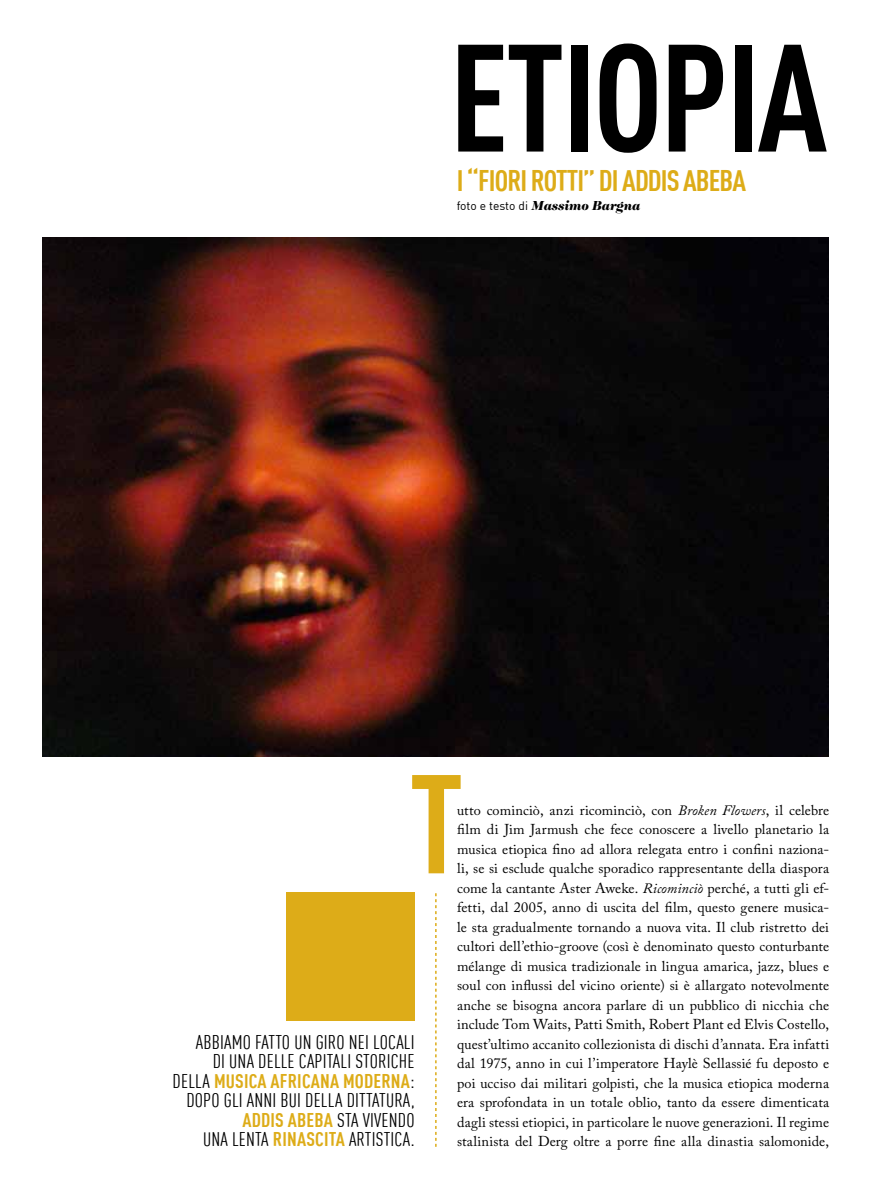
<style>
.page{position:relative;width:893px;height:1191px;background:#fff}
.page>*{position:absolute;margin:0;border:0;box-sizing:border-box;transform-origin:0 0}
.t1{font:700 150px "DIN Condensed";letter-spacing:-.02em;color:#000}
.t2{font:700 138px "DIN Condensed";color:#ddac18}
.t3{font:700 29.25px "DIN Condensed";letter-spacing:-.03em;color:#ddac18}
.t4{font:19.5px/19.5px "DIN Condensed";letter-spacing:.01em;color:#000;text-align:right}
.t5{font:14.25px/19.5px "Adobe Caslon Pro";letter-spacing:.01em;color:#000;text-align:justify}
.t6{font:italic 900 13.5px "Caslon Two Twe Four Md ITC";color:#000}
.s1{font-family:"DIN";font-weight:400;font-style:normal;font-size:12px}
.s2{font-style:italic}
.s3{font-weight:700;color:#ddac18}
</style>
<div class="page">
<div style="left:286px;top:892px;width:129px;height:128px;background:#ddac18"></div>
<img style="left:43px;top:238px;width:786px;height:518px">
<svg style="left:435px;top:893px;width:2px;height:253px"></svg>
<h1 class="t1" style="left:449px;top:7px;width:380px">Etiopia</h1>
<h3 class="t3" style="left:457px;top:162px;width:291px">I “FIORI ROTTI” DI ADDIS ABEBA</h3>
<p class="t6" style="left:457px;top:198px;width:185px"><span class="s1">foto e testo di</span> Massimo Bargna</p>
<h2 class="t2" style="left:409px;top:740px;width:50px">T</h2>
<p class="t5" style="left:457px;top:800px;width:374px">utto cominciò, anzi ricominciò, con <span class="s2">Broken Flowers</span>, il celebre film di Jim Jarmush che fece conoscere a livello planetario la musica etiopica fino ad allora relegata entro i confini naziona&shy;li, se si esclude qualche sporadico rappresentante della diaspora come la cantante Aster Aweke. <span class="s2">Ricominciò</span> perché, a tutti gli ef&shy;fetti, dal 2005, anno di uscita del film, questo genere musica&shy;le sta gradualmente tornando a nuova vita. Il club ristretto dei cultori dell’ethio-groove (così è denominato questo conturbante mélange di musica tradizionale in lingua amarica, jazz, blues e soul con influssi del vicino oriente) si è allargato notevolmente anche se bisogna ancora parlare di un pubblico di nicchia che include Tom Waits, Patti Smith, Robert Plant ed Elvis Costello, quest’ultimo accanito collezionista di dischi d’annata. Era infatti dal 1975, anno in cui l’imperatore Haylè Sellassié fu deposto e poi ucciso dai militari golpisti, che la musica etiopica moderna era sprofondata in un totale oblio, tanto da essere dimenticata dagli stessi etiopici, in particolare le nuove generazioni. Il regime stalinista del Derg oltre a porre fine alla dinastia salomonide,</p>
<h3 class="t4" style="left:173px;top:1032px;width:243px">ABBIAMO FATTO UN GIRO NEI LOCALI<br>DI UNA DELLE CAPITALI STORICHE<br>DELLA <span class="s3">MUSICA AFRICANA MODERNA</span>:<br>DOPO GLI ANNI BUI DELLA DITTATURA,<br><span class="s3">ADDIS ABEBA</span> STA VIVENDO<br>UNA LENTA <span class="s3">RINASCITA</span> ARTISTICA.</h3>
</div>
